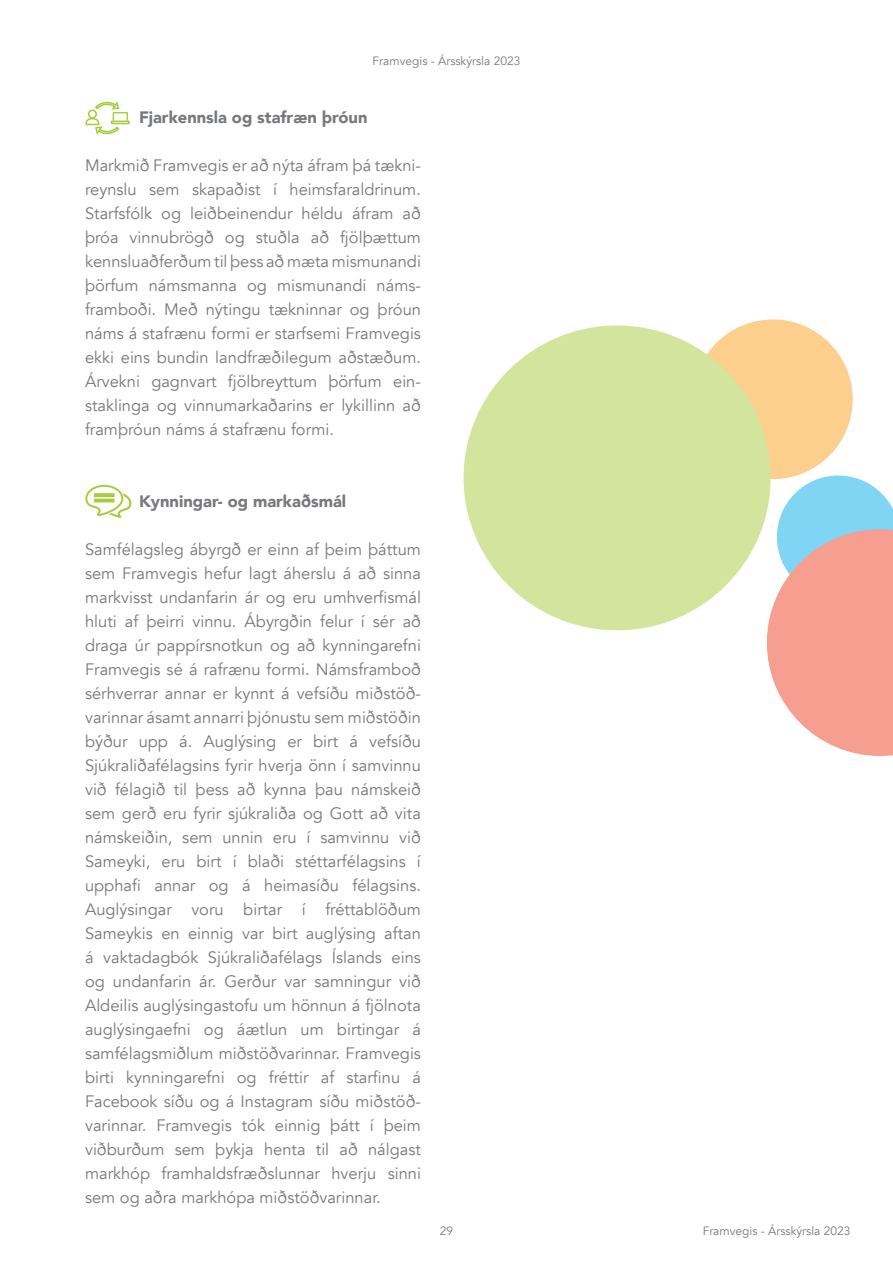
<style>
.page{position:relative;width:893px;height:1263px;background:#fff}
.page>*{position:absolute;margin:0;border:0;box-sizing:border-box;transform-origin:0 0}
.t1{font:16.5px/24px "Avenir";color:#76787b;text-align:justify}
.t2{font:900 16.5px "Avenir";color:#76787b}
.t3{font:12px "Avenir";color:#76787b}
</style>
<div class="page">
<div style="left:693px;top:319px;width:160px;height:160px;background:#fccf8d;border-radius:50%"></div>
<div style="left:464px;top:325px;width:307px;height:305px;background:#d3e49d;border-radius:50%"></div>
<svg style="left:767px;top:475px;width:126px;height:281px"></svg>
<svg style="left:85px;top:101px;width:46px;height:417px"></svg>
<div style="left:88px;top:109px;width:9px;height:10px;border:2px solid #a5cd3a;border-radius:50%"></div>
<p class="t3" style="left:373px;top:54px;width:149px">Framvegis - Ársskýrsla 2023</p>
<p class="t2" style="left:139px;top:103px;width:230px">Fjarkennsla og stafræn þróun</p>
<p class="t1" style="left:85px;top:153px;width:337px">Markmið Framvegis er að nýta áfram þá tækni&shy;reynslu sem skapaðist í heimsfaraldrinum.<br>Starfsfólk og leiðbeinendur héldu áfram að þróa vinnubrögð og stuðla að fjölþættum kennsluaðferðum til þess að mæta mismunandi þörfum námsmanna og mismunandi náms&shy;framboði. Með nýtingu tækninnar og þróun náms á stafrænu formi er starfsemi Framvegis ekki eins bundin landfræðilegum aðstæðum.<br>Árvekni gagnvart fjölbreyttum þörfum ein&shy;staklinga og vinnumarkaðarins er lykillinn að framþróun náms á stafrænu formi.</p>
<p class="t2" style="left:139px;top:487px;width:209px">Kynningar- og markaðsmál</p>
<p class="t1" style="left:85px;top:538px;width:337px">Samfélagsleg ábyrgð er einn af þeim þáttum sem Framvegis hefur lagt áherslu á að sinna markvisst undanfarin ár og eru umhverfismál hluti af þeirri vinnu. Ábyrgðin felur í sér að draga úr pappírsnotkun og að kynningarefni Framvegis sé á rafrænu formi. Námsframboð sérhverrar annar er kynnt á vefsíðu miðstöð&shy;varinnar ásamt annarri þjónustu sem miðstöðin býður upp á. Auglýsing er birt á vefsíðu Sjúkraliðafélagsins fyrir hverja önn í samvinnu við félagið til þess að kynna þau námskeið sem gerð eru fyrir sjúkraliða og Gott að vita námskeiðin, sem unnin eru í samvinnu við Sameyki, eru birt í blaði stéttarfélagsins í upphafi annar og á heimasíðu félagsins.<br>Auglýsingar voru birtar í fréttablöðum Sameykis en einnig var birt auglýsing aftan á vaktadagbók Sjúkraliðafélags Íslands eins og undanfarin ár. Gerður var samningur við Aldeilis auglýsingastofu um hönnun á fjölnota auglýsingaefni og áætlun um birtingar á samfélagsmiðlum miðstöðvarinnar. Framvegis birti kynningarefni og fréttir af starfinu á Facebook síðu og á Instagram síðu miðstöð&shy;varinnar. Framvegis tók einnig þátt í þeim viðburðum sem þykja henta til að nálgast markhóp framhaldsfræðslunnar hverju sinni sem og aðra markhópa miðstöðvarinnar.</p>
<p class="t3" style="left:440px;top:1223px;width:15px">29</p>
<p class="t3" style="left:703px;top:1223px;width:149px">Framvegis - Ársskýrsla 2023</p>
</div>
